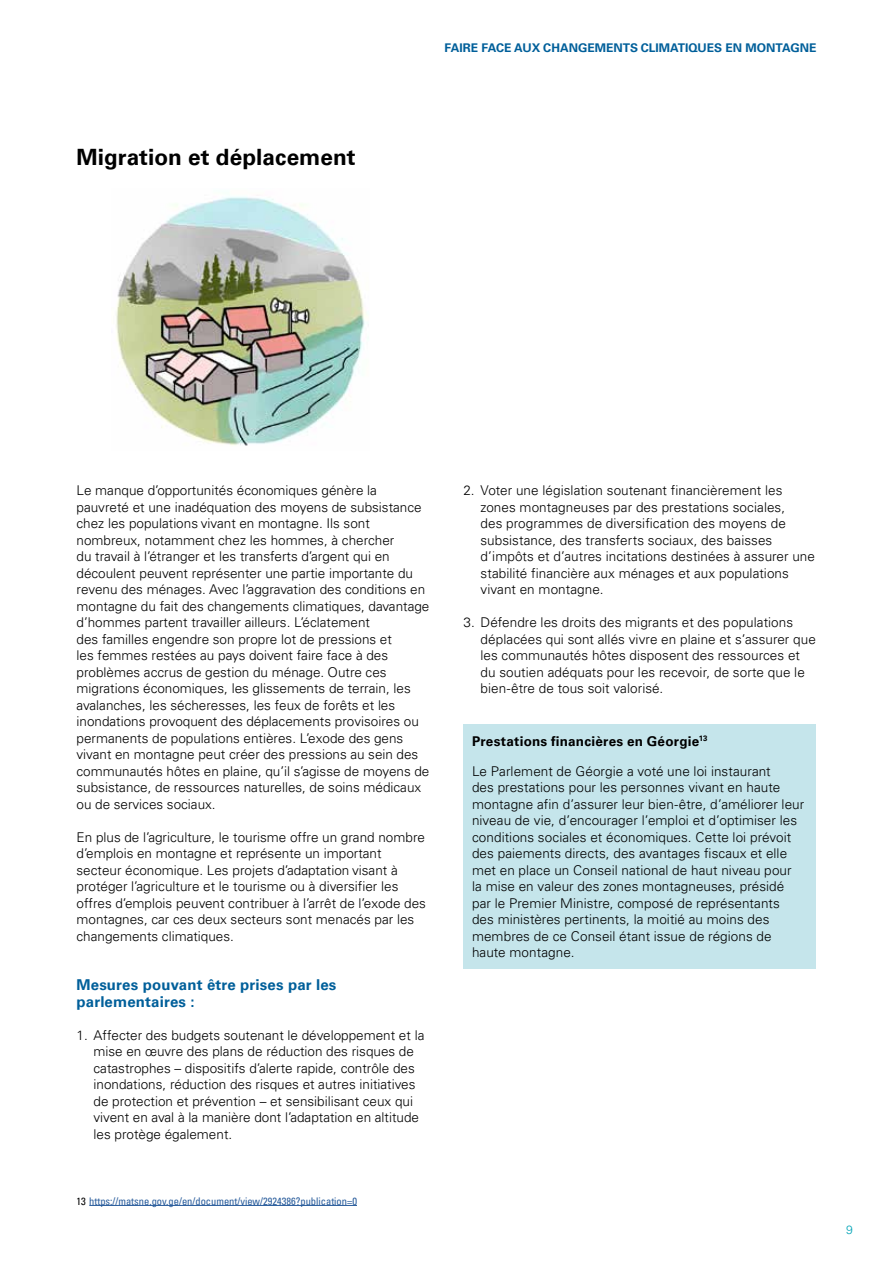
<style>
.page{position:relative;width:893px;height:1263px;background:#fff}
.page>*{position:absolute;margin:0;border:0;box-sizing:border-box;transform-origin:0 0}
.t1{font:700 22.5px "Univers";letter-spacing:.005em;color:#000}
.t2{font:700 15px/16.5px "Univers";letter-spacing:.01em;color:#005f9a}
.t3{font:300 13.5px/16.5px "Univers";color:#000}
.t4{font:700 13.5px "Univers";letter-spacing:.02em;color:#000}
.t5{font:700 12px "Univers";color:#005f9a}
.t6{font:300 12px "Univers";color:#00a4b7}
.t7{font:condensed 10.5px "Univers";color:#275b9b}
.s1{color:#000}
</style>
<div class="page">
<div style="left:463px;top:724px;width:353px;height:30px;background:#c5e5eb"></div>
<div style="left:463px;top:741px;width:353px;height:29px;background:#c5e5eb"></div>
<div style="left:463px;top:757px;width:353px;height:211px;background:#c5e5eb"></div>
<hr style="left:89px;top:1205px;width:268px;height:1px;background:#275b9b">
<img style="left:116px;top:197px;width:251px;height:249px">
<h1 class="t1" style="left:77px;top:144px;width:281px">Migration et déplacement</h1>
<p class="t5" style="left:444px;top:40px;width:374px">FAIRE FACE AUX CHANGEMENTS CLIMATIQUES EN MONTAGNE</p>
<p class="t3" style="left:77px;top:482px;width:354px">Le manque d’opportunités économiques génère la pauvreté et une inadéquation des moyens de subsistance chez les populations vivant en montagne. Ils sont nombreux, notamment chez les hommes, à chercher<br>du travail à l’étranger et les transferts d’argent qui en découlent peuvent représenter une partie importante du revenu des ménages. Avec l’aggravation des conditions en montagne du fait des changements climatiques, davantage d’hommes partent travailler ailleurs. L’éclatement<br>des familles engendre son propre lot de pressions et<br>les femmes restées au pays doivent faire face à des problèmes accrus de gestion du ménage. Outre ces migrations économiques, les glissements de terrain, les avalanches, les sécheresses, les feux de forêts et les inondations provoquent des déplacements provisoires ou permanents de populations entières. L’exode des gens vivant en montagne peut créer des pressions au sein des communautés hôtes en plaine, qu’il s’agisse de moyens de subsistance, de ressources naturelles, de soins médicaux ou de services sociaux.</p>
<p class="t3" style="left:77px;top:828px;width:351px">En plus de l’agriculture, le tourisme offre un grand nombre d’emplois en montagne et représente un important secteur économique. Les projets d’adaptation visant à protéger l’agriculture et le tourisme ou à diversifier les offres d’emplois peuvent contribuer à l’arrêt de l’exode des montagnes, car ces deux secteurs sont menacés par les changements climatiques.</p>
<p class="t2" style="left:77px;top:977px;width:261px">Mesures pouvant être prises par les parlementaires :</p>
<p class="t3" style="left:94px;top:1026px;width:332px;text-indent:-17px">1. Affecter des budgets soutenant le développement et la mise en œuvre des plans de réduction des risques de catastrophes – dispositifs d’alerte rapide, contrôle des inondations, réduction des risques et autres initiatives de protection et prévention – et sensibilisant ceux qui vivent en aval à la manière dont l’adaptation en altitude les protège également.</p>
<p class="t7" style="left:77px;top:1194px;width:282px"><span class="s1">13</span> https://matsne.gov.ge/en/document/view/2924386?publication=0</p>
<p class="t3" style="left:480px;top:482px;width:336px;text-indent:-17px">2. Voter une législation soutenant financièrement les zones montagneuses par des prestations sociales,<br>des programmes de diversification des moyens de subsistance, des transferts sociaux, des baisses d’impôts et d’autres incitations destinées à assurer une stabilité financière aux ménages et aux populations vivant en montagne.</p>
<p class="t3" style="left:480px;top:614px;width:337px;text-indent:-17px">3. Défendre les droits des migrants et des populations déplacées qui sont allés vivre en plaine et s’assurer que les communautés hôtes disposent des ressources et du soutien adéquats pour les recevoir, de sorte que le bien-être de tous soit valorisé.</p>
<p class="t4" style="left:472px;top:733px;width:237px">Prestations financières en Géorgie<sup>13</sup></p>
<p class="t3" style="left:472px;top:762px;width:334px">Le Parlement de Géorgie a voté une loi instaurant<br>des prestations pour les personnes vivant en haute montagne afin d’assurer leur bien-être, d’améliorer leur niveau de vie, d’encourager l’emploi et d’optimiser les conditions sociales et économiques. Cette loi prévoit des paiements directs, des avantages fiscaux et elle met en place un Conseil national de haut niveau pour la mise en valeur des zones montagneuses, présidé par le Premier Ministre, composé de représentants des ministères pertinents, la moitié au moins des membres de ce Conseil étant issue de régions de haute montagne.</p>
<p class="t6" style="left:846px;top:1222px;width:8px">9</p>
</div>
